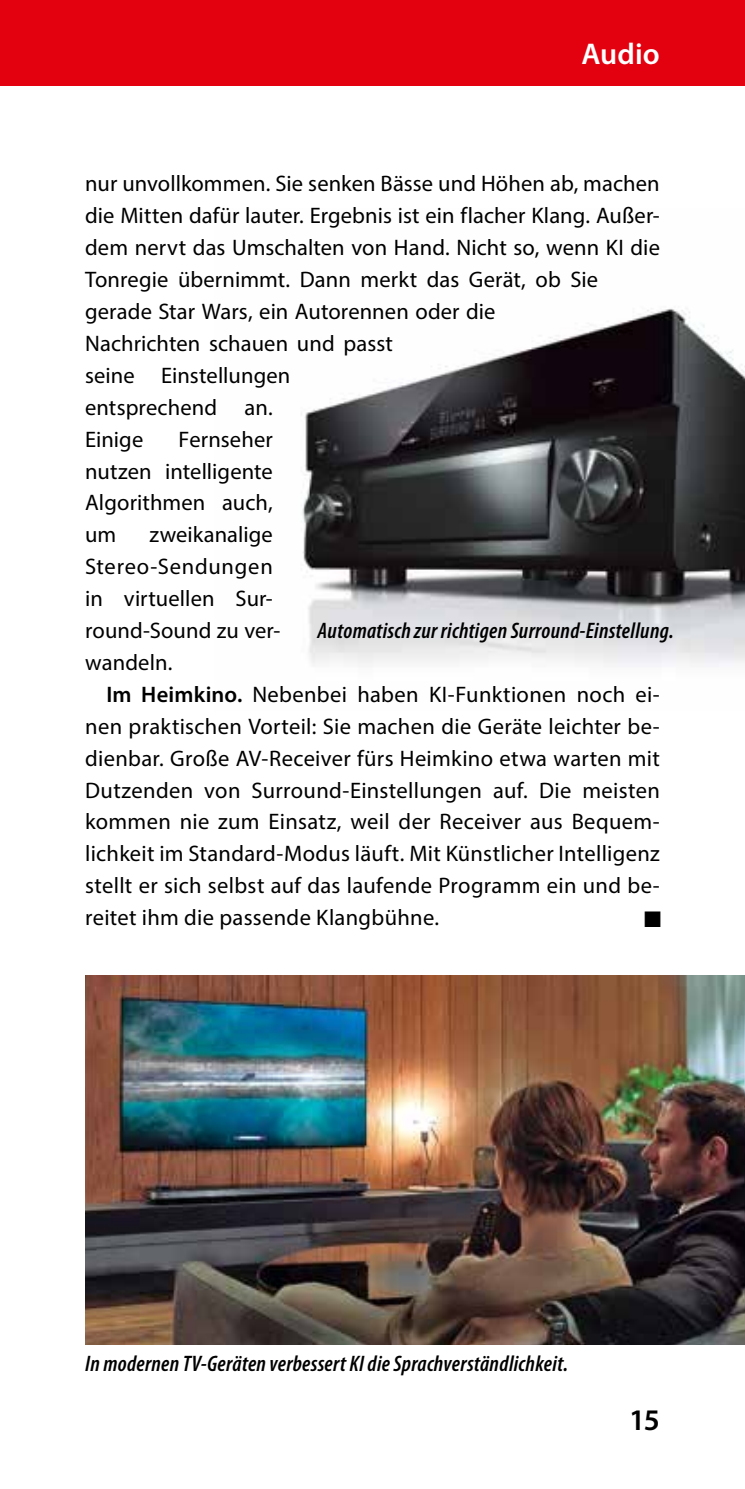
<style>
.page{position:relative;width:745px;height:1489px;background:#fff}
.page>*{position:absolute;margin:0;border:0;box-sizing:border-box;transform-origin:0 0}
.t1{font:600 30px "Myriad Pro";letter-spacing:.005em;color:#fff}
.t2{font:600 30px "Myriad Pro";color:#000}
.t3{font:22.5px/32px "Myriad Pro";letter-spacing:.005em;color:#000}
.t4{font:italic 600 condensed 22.5px "Myriad Pro";letter-spacing:.015em;color:#000}
.t5{font:22.5px "Zapf Dingbats ITC";color:#000}
.s1{font-weight:600}
</style>
<div class="page">
<div style="left:0;top:0;width:744px;height:85px;background:#e3000f"></div>
<img style="left:301px;top:308px;width:443px;height:359px">
<img style="left:85px;top:975px;width:659px;height:369px">
<h1 class="t1" style="left:581px;top:35px;width:80px">Audio</h1>
<p class="t3" style="left:85px;top:167px;width:576px">nur unvollkommen. Sie senken Bässe und Höhen ab, machen die Mitten dafür lauter. Ergebnis ist ein flacher Klang. Außer&shy;dem nervt das Umschalten von Hand. Nicht so, wenn KI die Tonregie übernimmt. Dann merkt das Gerät, ob Sie gerade Star Wars, ein Autorennen oder die<br>Nachrichten schauen und passt<br>seine Einstellungen<br>entsprechend an.<br>Einige</p>
<p class="t3" style="left:85px;top:422px;width:189px;text-align:justify;text-indent:93px">Fernseher nutzen intelligente Algorithmen auch, um</p>
<p class="t3" style="left:85px;top:518px;width:197px;text-indent:64px">zweikanalige<br>Stereo-Sendungen in virtuellen Sur&shy;round-Sound zu ver&shy;wandeln.</p>
<p class="t3" style="left:85px;top:678px;width:576px;text-align:justify;text-indent:21px"><span class="s1">Im Heimkino.</span> Nebenbei haben KI-Funktionen noch ei&shy;nen praktischen Vorteil: Sie machen die Geräte leichter be&shy;dienbar. Große AV-Receiver fürs Heimkino etwa warten mit Dutzenden von Surround-Einstellungen auf. Die meisten kommen nie zum Einsatz, weil der Receiver aus Bequem&shy;lichkeit im Standard-Modus läuft. Mit Künstlicher Intelligenz stellt er sich selbst auf das laufende Programm ein und be&shy;reitet ihm die passende Klangbühne.</p>
<p class="t4" style="left:317px;top:618px;width:358px">Automatisch zur richtigen Surround-Einstellung.</p>
<p class="t5" style="left:643px;top:908px;width:19px">■</p>
<p class="t4" style="left:85px;top:1351px;width:484px">In modernen TV-Geräten verbessert KI die Sprachverständlichkeit.</p>
<h1 class="t2" style="left:629px;top:1400px;width:32px">15</h1>
</div>
